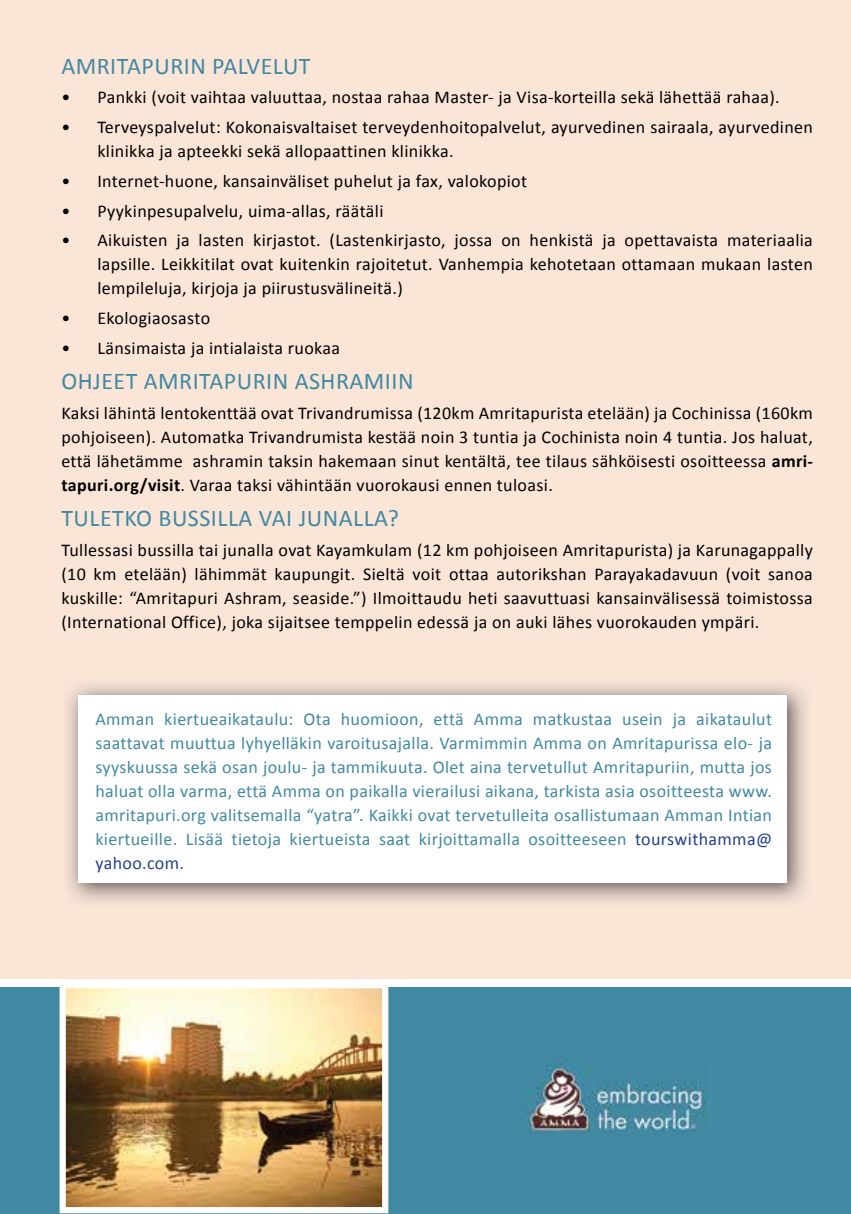
<style>
.page{position:relative;width:851px;height:1214px;background:#fff}
.page>*{position:absolute;margin:0;border:0;box-sizing:border-box;transform-origin:0 0}
.t1{font:24px "Calibri";letter-spacing:.02em;color:#4189a2}
.t2{font:18px/24px "Calibri";letter-spacing:.02em;color:#000;text-align:justify}
.t3{font:18px/24px "Calibri";letter-spacing:.02em;color:#4189a2;text-align:justify}
.s1{font-weight:700}
.s2{color:#243f8d}
</style>
<div class="page">
<div style="left:0;top:0;width:850px;height:1213px;background:#fae5d7"></div>
<div style="left:0;top:983px;width:850px;height:230px;background:#4189a2"></div>
<div style="left:0;top:979px;width:850px;height:7px;background:#fff"></div>
<img style="left:60px;top:986px;width:328px;height:227px">
<img style="left:524px;top:1059px;width:183px;height:73px">
<img style="left:67px;top:684px;width:739px;height:218px">
<div style="left:78px;top:694px;width:708px;height:188px;background:#fff"></div>
<h1 class="t1" style="left:61px;top:49px;width:251px">AMRITAPURIN PALVELUT</h1>
<p class="t2" style="left:61px;top:85px;width:719px">• Pankki (voit vaihtaa valuuttaa, nostaa rahaa Master- ja Visa-korteilla sekä lähettää rahaa).</p>
<p class="t2" style="left:97px;top:115px;width:717px;text-indent:-36px">• Terveyspalvelut: Kokonaisvaltaiset terveydenhoitopalvelut, ayurvedinen sairaala, ayurvedinen klinikka ja apteekki sekä allopaattinen klinikka.</p>
<p class="t2" style="left:61px;top:168px;width:467px">• Internet-huone, kansainväliset puhelut ja fax, valokopiot</p>
<p class="t2" style="left:61px;top:198px;width:323px">• Pyykinpesupalvelu, uima-allas, räätäli</p>
<p class="t2" style="left:97px;top:228px;width:717px;text-indent:-36px">• Aikuisten ja lasten kirjastot. (Lastenkirjasto, jossa on henkistä ja opettavaista materiaalia lapsille. Leikkitilat ovat kuitenkin rajoitetut. Vanhempia kehotetaan ottamaan mukaan lasten lempileluja, kirjoja ja piirustusvälineitä.)</p>
<p class="t2" style="left:61px;top:305px;width:150px">• Ekologiaosasto</p>
<p class="t2" style="left:61px;top:335px;width:280px">• Länsimaista ja intialaista ruokaa</p>
<h1 class="t1" style="left:61px;top:364px;width:353px">OHJEET AMRITAPURIN ASHRAMIIN</h1>
<p class="t2" style="left:61px;top:400px;width:753px">Kaksi lähintä lentokenttää ovat Trivandrumissa (120km Amritapurista etelään) ja Cochinissa (160km pohjoiseen). Automatka Trivandrumista kestää noin 3 tuntia ja Cochinista noin 4 tuntia. Jos haluat, että lähetämme ashramin taksin hakemaan sinut kentältä, tee tilaus sähköisesti osoitteessa <span class="s1">amri&shy;tapuri.org/visit</span>. Varaa taksi vähintään vuorokausi ennen tuloasi.</p>
<h1 class="t1" style="left:61px;top:501px;width:339px">TULETKO BUSSILLA VAI JUNALLA?</h1>
<p class="t2" style="left:61px;top:537px;width:752px">Tullessasi bussilla tai junalla ovat Kayamkulam (12 km pohjoiseen Amritapurista) ja Karunagappally (10 km etelään) lähimmät kaupungit. Sieltä voit ottaa autorikshan Parayakadavuun (voit sanoa kuskille: “Amritapuri Ashram, seaside.”) Ilmoittaudu heti saavuttuasi kansainvälisessä toimistossa (International Office), joka sijaitsee temppelin edessä ja on auki lähes vuorokauden ympäri.</p>
<p class="t3" style="left:95px;top:706px;width:678px">Amman kiertueaikataulu: Ota huomioon, että Amma matkustaa usein ja aikataulut saattavat muuttua lyhyelläkin varoitusajalla. Varmimmin Amma on Amritapurissa elo- ja syyskuussa sekä osan joulu- ja tammikuuta. Olet aina tervetullut Amritapuriin, mutta jos haluat olla varma, että Amma on paikalla vierailusi aikana, tarkista asia osoitteesta www. amritapuri.org valitsemalla “yatra”. Kaikki ovat tervetulleita osallistumaan Amman Intian kiertueille. Lisää tietoja kiertueista saat kirjoittamalla osoitteeseen <span class="s2">tourswithamma@ yahoo.com.</span></p>
</div>
